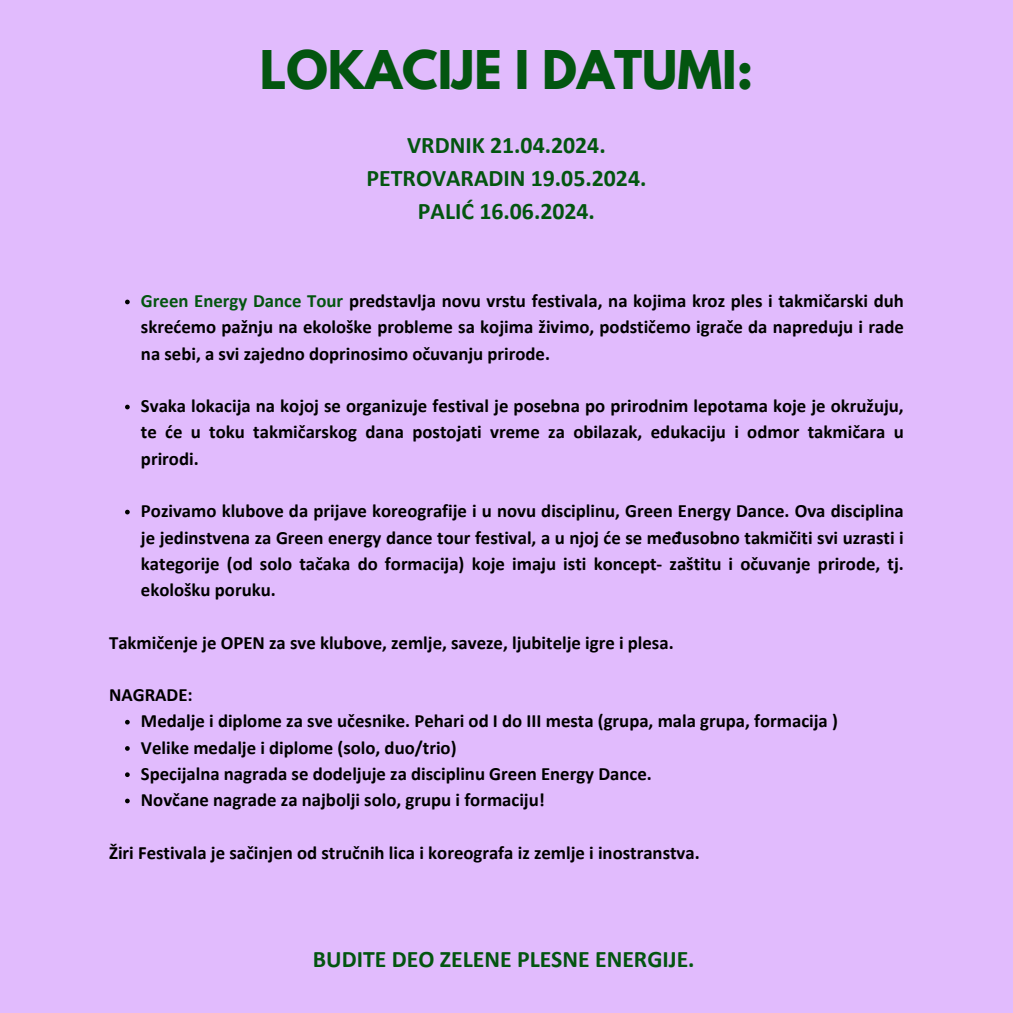
<style>
.page{position:relative;width:1013px;height:1013px;background:#fff}
.page>*{position:absolute;margin:0;border:0;box-sizing:border-box;transform-origin:0 0}
.t1{font:700 47.25px "League Spartan";color:#035510}
.t2{font:700 23.75px/32.8px "Calibri";color:#035510;text-align:center}
.t3{font:700 18.75px/26.2px "Calibri";color:#000;text-align:justify}
.s1{color:#035510}
</style>
<div class="page">
<div style="left:0;top:0;width:1012px;height:1012px;background:#e1bbfd"></div>
<svg style="left:125px;top:299px;width:5px;height:5px"></svg>
<svg style="left:125px;top:404px;width:5px;height:5px"></svg>
<svg style="left:125px;top:509px;width:5px;height:5px"></svg>
<svg style="left:125px;top:719px;width:5px;height:5px"></svg>
<svg style="left:125px;top:746px;width:5px;height:4px"></svg>
<svg style="left:125px;top:772px;width:5px;height:5px"></svg>
<svg style="left:125px;top:798px;width:5px;height:5px"></svg>
<h1 class="t1" style="left:260px;top:47px;width:495px">LOKACIJE I DATUMI:</h1>
<p class="t2" style="left:366px;top:131px;width:281px">VRDNIK 21.04.2024.<br>PETROVARADIN 19.05.2024.<br>PALIĆ 16.06.2024.</p>
<p class="t3" style="left:141px;top:289px;width:764px"><span class="s1">Green Energy Dance Tour</span> predstavlja novu vrstu festivala, na kojima kroz ples i takmičarski duh skrećemo pažnju na ekološke probleme sa kojima živimo, podstičemo igrače da napreduju i rade na sebi, a svi zajedno doprinosimo očuvanju prirode.</p>
<p class="t3" style="left:141px;top:394px;width:764px">Svaka lokacija na kojoj se organizuje festival je posebna po prirodnim lepotama koje je okružuju, te će u toku takmičarskog dana postojati vreme za obilazak, edukaciju i odmor takmičara u prirodi.</p>
<p class="t3" style="left:141px;top:499px;width:764px">Pozivamo klubove da prijave koreografije i u novu disciplinu, Green Energy Dance. Ova disciplina je jedinstvena za Green energy dance tour festival, a u njoj će se međusobno takmičiti svi uzrasti i kategorije (od solo tačaka do formacija) koje imaju isti koncept- zaštitu i očuvanje prirode, tj. ekološku poruku.</p>
<p class="t3" style="left:109px;top:630px;width:566px">Takmičenje je OPEN za sve klubove, zemlje, saveze, ljubitelje igre i plesa.</p>
<p class="t3" style="left:109px;top:683px;width:85px">NAGRADE:</p>
<p class="t3" style="left:141px;top:709px;width:698px;text-align:left">Medalje i diplome za sve učesnike. Pehari od I do III mesta (grupa, mala grupa, formacija )<br>Velike medalje i diplome (solo, duo/trio)<br>Specijalna nagrada se dodeljuje za disciplinu Green Energy Dance.<br>Novčane nagrade za najbolji solo, grupu i formaciju!</p>
<p class="t3" style="left:109px;top:840px;width:592px">Žiri Festivala je sačinjen od stručnih lica i koreografa iz zemlje i inostranstva.</p>
<p class="t2" style="left:313px;top:945px;width:383px">BUDITE DEO ZELENE PLESNE ENERGIJE.</p>
</div>
